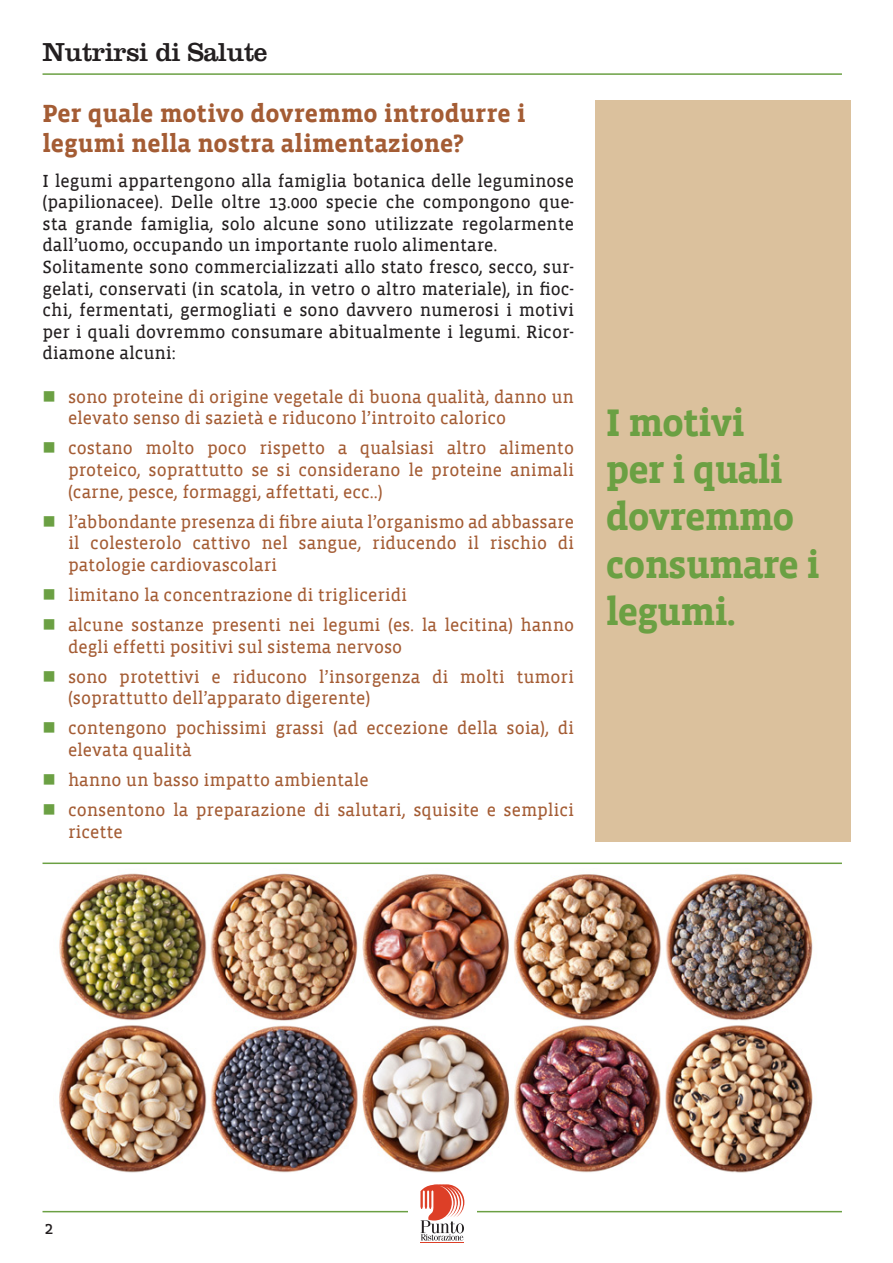
<style>
.page{position:relative;width:893px;height:1263px;background:#fff}
.page>*{position:absolute;margin:0;border:0;box-sizing:border-box;transform-origin:0 0}
.Domande{font:700 39.45px/47.2px "Vista Slab";letter-spacing:-.03em;color:#6ba043}
.t1{font:27px "Clarendon";letter-spacing:-.02em;color:#231f20}
.Domande-2{font:700 25.5px/30.6px "Vista Slab";color:#a45c34}
.t2{font:18px/21.6px "Vista Slab Reg";color:#a45c34}
.t3{font:18px/21.6px "Vista Slab Reg";color:#231f20;text-align:justify}
.s1{color:#6ba043}
</style>
<div class="page">
<hr style="left:43px;top:1211px;width:799px;height:1px;background:#6ba043">
<hr style="left:43px;top:73px;width:799px;height:2px;background:#6ba043">
<div style="left:408px;top:1182px;width:68px;height:60px;background:#fff"></div>
<hr style="left:421px;top:1242px;width:43px;height:1px;background:#dd3f27">
<svg style="left:420px;top:1184px;width:44px;height:56px"></svg>
<div style="left:595px;top:100px;width:255px;height:741px;background:#dbc19d"></div>
<hr style="left:43px;top:862px;width:799px;height:2px;background:#6ba043">
<img style="left:59px;top:873px;width:754px;height:300px">
<p class="t1" style="left:43px;top:36px;width:226px">Nutrirsi di Salute</p>
<p class="Domande-2" style="left:43px;top:98px;width:485px">Per quale motivo dovremmo introdurre i legumi nella nostra alimentazione?</p>
<p class="t3" style="left:43px;top:170px;width:533px">I legumi appartengono alla famiglia botanica delle leguminose (papilionacee). Delle oltre 13.000 specie che compongono que&shy;sta grande famiglia, solo alcune sono utilizzate regolarmente dall’uomo, occupando un importante ruolo alimentare.</p>
<p class="t3" style="left:43px;top:257px;width:533px">Solitamente sono commercializzati allo stato fresco, secco, sur&shy;gelati, conservati (in scatola, in vetro o altro materiale), in fioc&shy;chi, fermentati, germogliati e sono davvero numerosi i motivi per i quali dovremmo consumare abitualmente i legumi. Ricor&shy;diamone alcuni:</p>
<p class="t2" style="left:68px;top:386px;width:507px;text-indent:-26px"><span class="s1">■</span> sono proteine di origine vegetale di buona qualità, danno un elevato senso di sazietà e riducono l’introito calorico</p>
<p class="t2" style="left:68px;top:438px;width:507px;text-align:justify;text-indent:-26px"><span class="s1">■</span> costano molto poco rispetto a qualsiasi altro alimento proteico, soprattutto se si considerano le proteine animali (carne, pesce, formaggi, affettati, ecc..)</p>
<p class="t2" style="left:68px;top:511px;width:507px;text-align:justify;text-indent:-26px"><span class="s1">■</span> l’abbondante presenza di fibre aiuta l’organismo ad abbassare il colesterolo cattivo nel sangue, riducendo il rischio di patologie cardiovascolari</p>
<p class="t2" style="left:43px;top:585px;width:366px"><span class="s1">■</span> limitano la concentrazione di trigliceridi</p>
<p class="t2" style="left:68px;top:615px;width:508px;text-indent:-26px"><span class="s1">■</span> alcune sostanze presenti nei legumi (es. la lecitina) hanno degli effetti positivi sul sistema nervoso</p>
<p class="t2" style="left:68px;top:666px;width:507px;text-indent:-26px"><span class="s1">■</span> sono protettivi e riducono l’insorgenza di molti tumori (soprattutto dell’apparato digerente)</p>
<p class="t2" style="left:68px;top:718px;width:507px;text-indent:-26px"><span class="s1">■</span> contengono pochissimi grassi (ad eccezione della soia), di elevata qualità</p>
<p class="t2" style="left:43px;top:770px;width:328px"><span class="s1">■</span> hanno un basso impatto ambientale</p>
<p class="t2" style="left:68px;top:800px;width:508px;text-indent:-26px"><span class="s1">■</span> consentono la preparazione di salutari, squisite e semplici ricette</p>
<p class="Domande" style="left:606px;top:400px;width:215px">I motivi<br>per i quali dovremmo consumare i legumi.</p>
<p class="t3" style="left:45px;top:1218px;width:11px">2</p>
</div>
